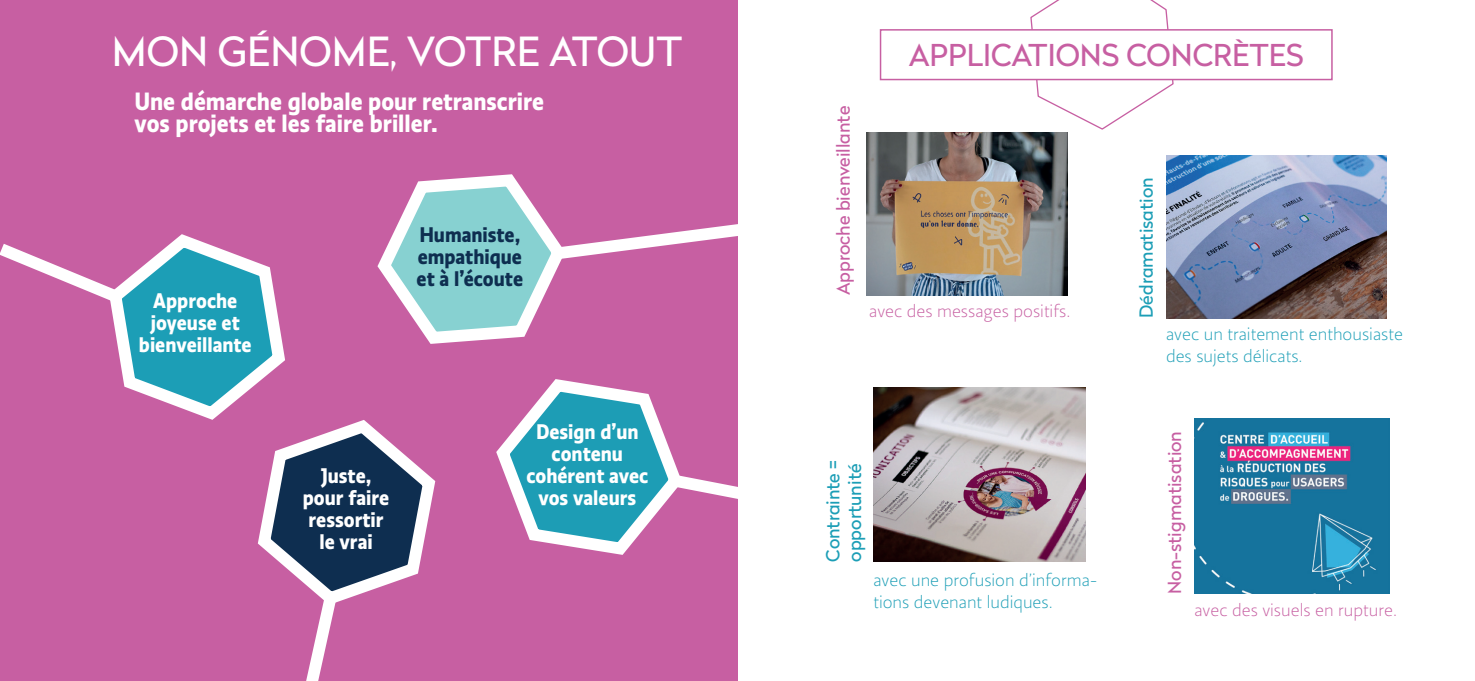
<style>
.page{position:relative;width:1475px;height:681px;background:#fff}
.page>*{position:absolute;margin:0;border:0;box-sizing:border-box;transform-origin:0 0}
.t1{font:40px "Radikal";color:#fff}
.t2{font:30px "Radikal";color:#c75fa2}
.t3{font:700 26px/22px "Ratio Display";color:#fff}
.t4{font:700 22px/22px "Ratio Display";color:#fff;text-align:center}
.t5{font:700 22px/22px "Ratio Display";color:#0e2e50}
.t6{font:300 18px/21.6px "Ratio";color:#1c9eb6}
.t7{font:300 18px "Ratio";color:#c75fa2}
.t8{font:18px "Radikal";color:#c75fa2}
.t9{font:18px/21.6px "Radikal";color:#1c9eb6}
</style>
<div class="page">
<div style="left:0;top:0;width:737px;height:680px;background:#c75fa2"></div>
<img style="left:866px;top:132px;width:201px;height:163px">
<img style="left:873px;top:387px;width:212px;height:174px">
<img style="left:1166px;top:155px;width:219px;height:163px">
<img style="left:1194px;top:418px;width:195px;height:175px">
<svg style="left:0;top:168px;width:738px;height:512px"></svg>
<svg style="left:1028px;top:0;width:146px;height:130px"></svg>
<div style="left:879px;top:29px;width:453px;height:51px;background:#fff;border:2px solid #c75fa2"></div>
<h1 class="t1" style="left:112px;top:23px;width:572px">MON GÉNOME, VOTRE ATOUT</h1>
<p class="t3" style="left:134px;top:90px;width:411px">Une démarche globale pour retranscrire vos projets et les faire briller.</p>
<p class="t4" style="left:139px;top:289px;width:114px">Approche joyeuse et bienveillante</p>
<p class="t5" style="left:416px;top:223px;width:108px">Humaniste, empathique et à l’écoute</p>
<p class="t4" style="left:303px;top:464px;width:88px">Juste, pour faire ressortir le vrai</p>
<p class="t4" style="left:526px;top:420px;width:123px">Design d’un contenu cohérent avec vos valeurs</p>
<p class="t8" style="left:830px;top:295px;width:191px;rotate:-90deg">Approche bienveillante</p>
<h2 class="t2" style="left:908px;top:34px;width:396px">APPLICATIONS CONCRÈTES</h2>
<p class="t7" style="left:869px;top:301px;width:203px">avec des messages positifs.</p>
<p class="t9" style="left:1134px;top:318px;width:142px;rotate:-90deg">Dédramatisation</p>
<p class="t6" style="left:1165px;top:324px;width:238px">avec un traitement enthousiaste des sujets délicats.</p>
<p class="t9" style="left:821px;top:561px;width:103px;rotate:-90deg">Contrainte = opportunité</p>
<p class="t6" style="left:873px;top:569px;width:226px">avec une profusion d’informa&shy;tions devenant ludiques.</p>
<p class="t8" style="left:1161px;top:593px;width:164px;rotate:-90deg">Non-stigmatisation</p>
<p class="t7" style="left:1194px;top:600px;width:204px">avec des visuels en rupture.</p>
</div>
